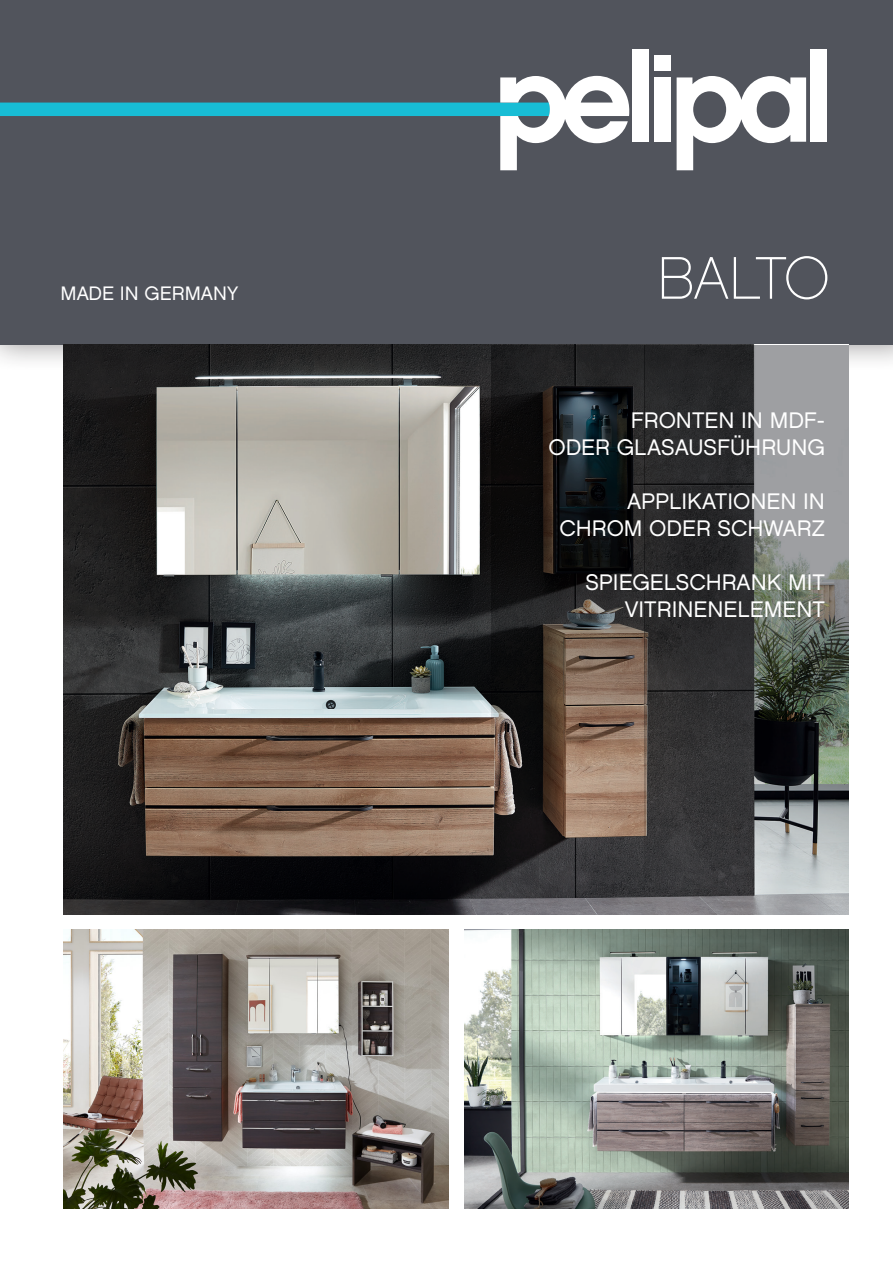
<style>
.page{position:relative;width:893px;height:1263px;background:#fff}
.page>*{position:absolute;margin:0;border:0;box-sizing:border-box;transform-origin:0 0}
.Programm{font:60px "Chalet Paris Nineteen Sixty";letter-spacing:-.025em;color:#fff}
.Deckblatt_Infos_Weiß{font:22.5px/27px "Chalet London Nineteen Sixty";color:#fff;text-align:right}
.Made_in_Germany{font:19.5px "Chalet London Nineteen Sixty";color:#fff}
</style>
<div class="page">
<div style="left:0;top:0;width:893px;height:344px;background:#51545c"></div>
<div style="left:633px;top:49px;width:16px;height:93px;background:#fff"></div>
<div style="left:655px;top:77px;width:16px;height:65px;background:#fff"></div>
<div style="left:655px;top:55px;width:16px;height:15px;background:#fff"></div>
<svg style="left:677px;top:76px;width:129px;height:94px"></svg>
<svg style="left:0;top:76px;width:630px;height:94px"></svg>
<div style="left:811px;top:49px;width:16px;height:93px;background:#fff"></div>
<img style="left:64px;top:344px;width:691px;height:570px">
<svg style="left:645px;top:345px;width:204px;height:570px;background:#545656"></svg>
<svg style="left:491px;top:345px;width:154px;height:421px;background:#302c28"></svg>
<img style="left:64px;top:929px;width:384px;height:279px">
<img style="left:464px;top:929px;width:385px;height:279px">
<p class="Made_in_Germany" style="left:61px;top:281px;width:179px">MADE IN GERMANY</p>
<p class="Programm" style="left:657px;top:243px;width:174px">BALTO</p>
<p class="Deckblatt_Infos_Weiß" style="left:548px;top:407px;width:278px">FRONTEN IN MDF-<br>ODER GLASAUSFÜHRUNG</p>
<p class="Deckblatt_Infos_Weiß" style="left:559px;top:488px;width:267px">APPLIKATIONEN IN<br>CHROM ODER SCHWARZ</p>
<p class="Deckblatt_Infos_Weiß" style="left:585px;top:569px;width:241px">SPIEGELSCHRANK MIT<br>VITRINENELEMENT</p>
</div>
